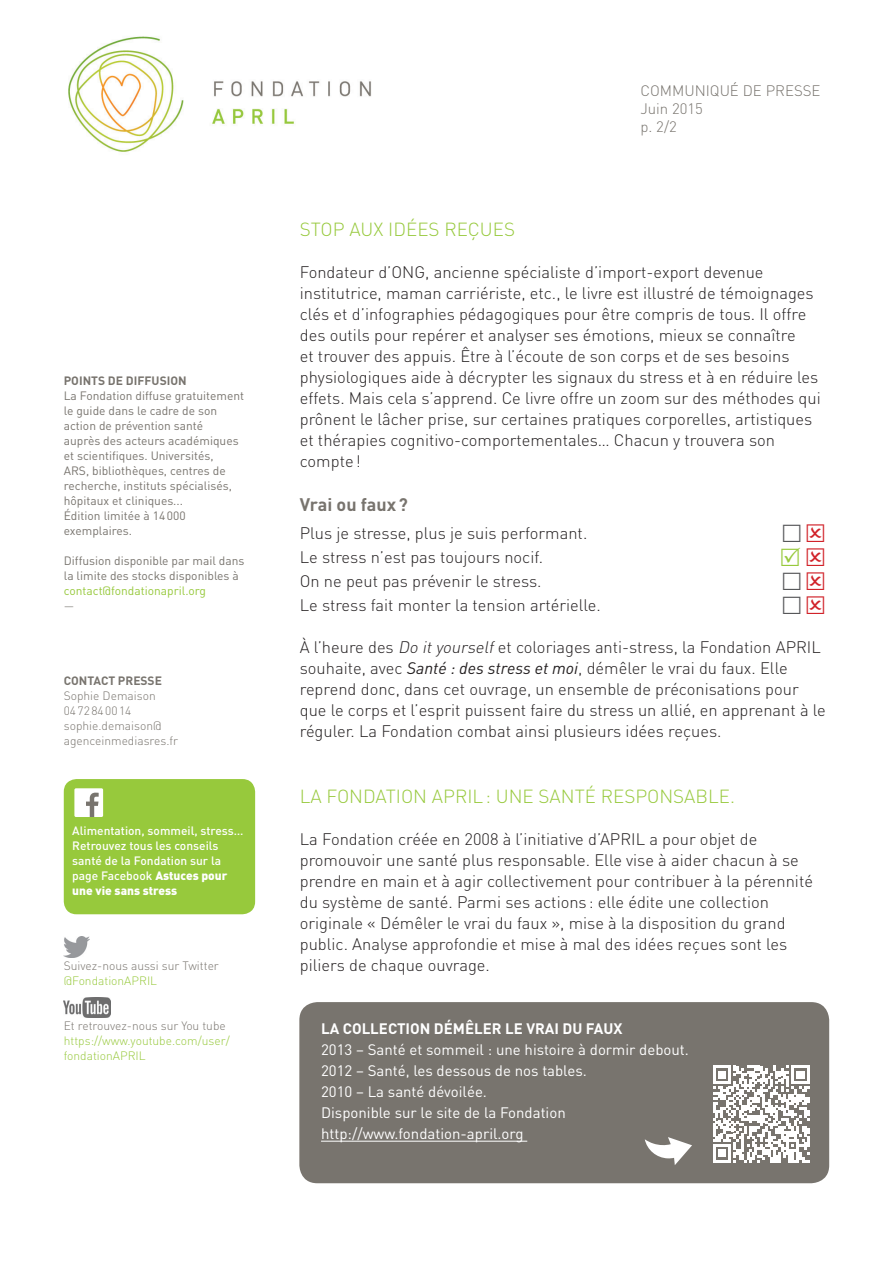
<style>
.page{position:relative;width:893px;height:1263px;background:#fff}
.page>*{position:absolute;margin:0;border:0;box-sizing:border-box;transform-origin:0 0}
.t1{font:300 18.75px "DIN";color:#97c93c}
.t2{font:700 18px "DIN";letter-spacing:-.01em;color:#78746e}
.t3{font:300 16.5px/21px "DIN";color:#231f20}
.t4{font:15px/21px "DIN";color:#fff}
.t5{font:700 15px "DIN";color:#fff}
.t6{font:300 15px/18px "DIN";color:#78746e}
.t7{font:12px/15px "DIN";color:#78746e}
.t8{font:500 12px/15px "DIN";color:#fff}
.t9{font:300 12px/15px "DIN";color:#78746e}
.t10{font:300 12px/15px "DIN";color:#97c93c}
.t11{font:700 12px "DIN";color:#78746e}
.t12{font:12px "DIN";color:#97c93c}
.s1{font-weight:900}
.s2{font-style:italic}
.s3{font-weight:400;font-style:italic}
</style>
<div class="page">
<div style="left:64px;top:779px;width:191px;height:135px;background:#97c93c;border-radius:13px"></div>
<div style="left:299px;top:1002px;width:530px;height:181px;background:#78746e;border-radius:18px"></div>
<hr style="left:321px;top:1141px;width:206px;height:1px;background:#fff">
<img style="left:64px;top:997px;width:47px;height:20px">
<img style="left:64px;top:936px;width:26px;height:21px">
<div style="left:74px;top:788px;width:29px;height:29px;background:#fff;border-radius:2px"></div>
<svg style="left:86px;top:793px;width:13px;height:24px"></svg>
<svg style="left:713px;top:1066px;width:97px;height:96px"></svg>
<svg style="left:645px;top:1137px;width:47px;height:28px"></svg>
<img style="left:68px;top:36px;width:303px;height:116px">
<p class="t11" style="left:64px;top:373px;width:27px">POINTS</p>
<p class="t11" style="left:108px;top:373px;width:71px">DE DIFFUSION</p>
<p class="t7" style="left:64px;top:388px;width:182px">La Fondation diffuse gratuitement le guide dans le cadre de son action de prévention santé<br>auprès des acteurs académiques et scientifiques. Universités,<br>ARS, bibliothèques, centres de recherche, instituts spécialisés, hôpitaux et cliniques...<br>Édition limitée à 14000 exemplaires.</p>
<p class="t7" style="left:64px;top:553px;width:182px">Diffusion disponible par mail dans la limite des stocks disponibles à</p>
<p class="t12" style="left:64px;top:584px;width:144px">contact@fondationapril.org</p>
<p class="t9" style="left:64px;top:598px;width:12px">—</p>
<p class="t11" style="left:64px;top:673px;width:100px">CONTACT PRESSE</p>
<p class="t9" style="left:64px;top:688px;width:116px">Sophie Demaison<br>0472840014 sophie.demaison@ agenceinmediasres.fr</p>
<p class="t8" style="left:72px;top:823px;width:173px">Alimentation, sommeil, stress…<br>Retrouvez tous les conseils santé de la Fondation sur la page Facebook <span class="s1">Astuces pour une vie sans stress</span></p>
<p class="t9" style="left:64px;top:958px;width:157px">Suivez-nous aussi sur Twitter</p>
<p class="t10" style="left:64px;top:973px;width:95px">@FondationAPRIL</p>
<p class="t9" style="left:64px;top:1018px;width:163px">Et retrouvez-nous sur You tube</p>
<p class="t10" style="left:64px;top:1033px;width:167px">https://www.youtube.com/user/ fondationAPRIL</p>
<p class="t6" style="left:640px;top:81px;width:11px">Communiqué</p>
<p class="t6" style="left:743px;top:81px;width:33px">de presse</p>
<p class="t6" style="left:640px;top:99px;width:64px">Juin 2015 p. 2/2</p>
<p class="t1" style="left:300px;top:218px;width:23px">Stop</p>
<p class="t1" style="left:349px;top:218px;width:13px">aux</p>
<p class="t1" style="left:388px;top:218px;width:11px">idées</p>
<p class="t1" style="left:444px;top:218px;width:48px">reçues</p>
<p class="t3" style="left:300px;top:262px;width:522px">Fondateur d’ONG, ancienne spécialiste d’import-export devenue institutrice, maman carriériste, etc., le livre est illustré de témoignages clés et d’infographies pédagogiques pour être compris de tous. Il offre des outils pour repérer et analyser ses émotions, mieux se connaître<br>et trouver des appuis. Être à l’écoute de son corps et de ses besoins physiologiques aide à décrypter les signaux du stress et à en réduire les effets. Mais cela s’apprend. Ce livre offre un zoom sur des méthodes qui prônent le lâcher prise, sur certaines pratiques corporelles, artistiques et thérapies cognitivo-comportementales… Chacun y trouvera son compte!</p>
<p class="t2" style="left:300px;top:492px;width:110px">VRAI OU FAUX?</p>
<p class="t3" style="left:300px;top:521px;width:303px;line-height:24px">Plus je stresse, plus je suis performant.<br>Le stress n’est pas toujours nocif.<br>On ne peut pas prévenir le stress.<br>Le stress fait monter la tension artérielle.</p>
<p class="t3" style="left:300px;top:636px;width:528px">À l’heure des <span class="s2">Do ityourself</span>et coloriages anti-stress, la Fondation APRIL souhaite, avec <span class="s3">Santé : des stress et moi</span>, démêler le vrai du faux. Elle reprend donc, dans cet ouvrage, un ensemble de préconisations pour que le corps et l’esprit puissent faire du stress un allié, en apprenant à le réguler. La Fondation combat ainsi plusieurs idées reçues.</p>
<p class="t1" style="left:300px;top:785px;width:50px">La Fondation</p>
<p class="t1" style="left:432px;top:785px;width:77px">APRIL: une</p>
<p class="t1" style="left:539px;top:785px;width:13px">santé</p>
<p class="t1" style="left:601px;top:785px;width:13px">responsable</p>
<p class="t1" style="left:730px;top:785px;width:6px">.</p>
<p class="t3" style="left:300px;top:828px;width:515px">La Fondation créée en 2008 à l’initiative d’APRIL a pour objet de promouvoir une santé plus responsable. Elle vise à aider chacun à se prendre en main et à agir collectivement pour contribuer à la pérennité du système de santé. Parmi ses actions : elle édite une collection originale « Démêler le vrai du faux », mise à la disposition du grand public. Analyse approfondie et mise à mal des idées reçues sont les piliers de chaque ouvrage.</p>
<p class="t5" style="left:321px;top:1019px;width:215px">LA COLLECTION DÉMÊLER LE VRAI</p>
<p class="t5" style="left:562px;top:1019px;width:61px">DU FAUX</p>
<p class="t4" style="left:321px;top:1039px;width:369px">2013 – Santé et sommeil : une histoire à dormir debout.<br>2012 – Santé, les dessous de nos tables.<br>2010 – La santé dévoilée.<br>Disponible sur le site de la Fondation http://www.fondation-april.org</p>
</div>
